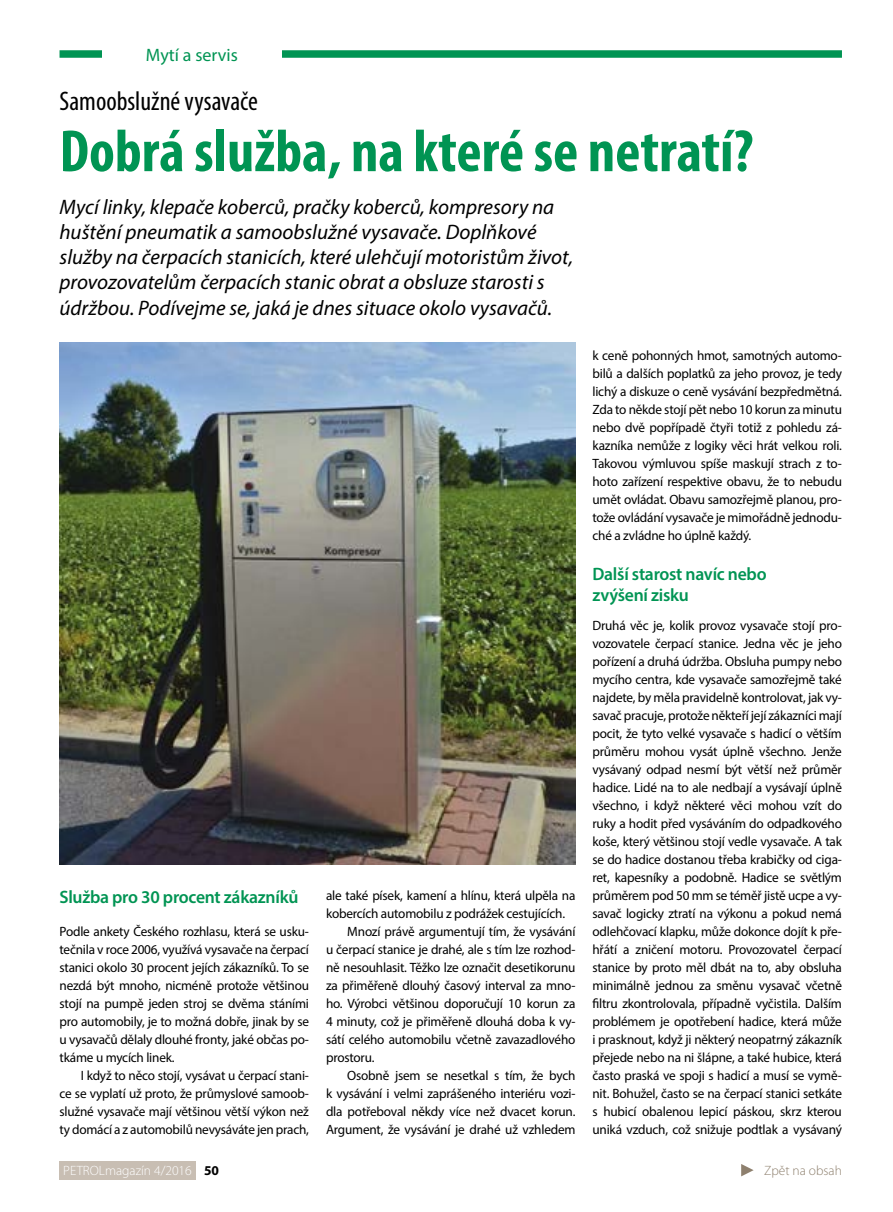
<style>
.page{position:relative;width:893px;height:1212px;background:#fff}
.page>*{position:absolute;margin:0;border:0;box-sizing:border-box;transform-origin:0 0}
.t1{font:700 condensed 60px "Myriad Pro";color:#009453}
.t2{font:condensed 27px "Myriad Pro";color:#000}
.t3{font:italic 21px/25.2px "Myriad Pro";color:#000}
.t4{font:600 18px/21.6px "Myriad Pro";letter-spacing:-.015em;color:#009453}
.t5{font:18px "Myriad Pro";color:#009453}
.t6{font:13.5px/18px "Myriad Pro";letter-spacing:-.015em;color:#000;text-align:justify}
.t7{font:300 13.5px "Myriad Pro";color:#fff}
.t8{font:300 13.5px "Myriad Pro";color:#8e806e}
.s1{font-weight:700;color:#000}
</style>
<div class="page">
<div style="left:60px;top:50px;width:782px;height:8px;background:#009453"></div>
<div style="left:60px;top:1161px;width:136px;height:18px;background:#c8beb3"></div>
<svg style="left:741px;top:1164px;width:13px;height:12px"></svg>
<div style="left:102px;top:40px;width:180px;height:28px;background:#fff"></div>
<img style="left:60px;top:342px;width:515px;height:522px">
<h3 class="t5" style="left:146px;top:44px;width:94px">Mytí a servis</h3>
<h2 class="t2" style="left:60px;top:85px;width:200px">Samoobslužné vysavače</h2>
<h1 class="t1" style="left:60px;top:114px;width:695px">Dobrá služba, na které se netratí?</h1>
<p class="t3" style="left:60px;top:194px;width:515px">Mycí linky, klepače koberců, pračky koberců, kompresory na huštění pneumatik a samoobslužné vysavače. Doplňkové služby na čerpacích stanicích, které ulehčují motoristům život, provozovatelům čerpacích stanic obrat a obsluze starosti s údržbou. Podívejme se, jaká je dnes situace okolo vysavačů.</p>
<h3 class="t4" style="left:60px;top:886px;width:240px">Služba pro 30 procent zákazníků</h3>
<p class="t6" style="left:60px;top:922px;width:251px">Podle ankety Českého rozhlasu, která se usku&shy;tečnila v roce 2006, využívá vysavače na čerpací stanici okolo 30 procent jejích zákazníků. To se nezdá být mnoho, nicméně protože většinou stojí na pumpě jeden stroj se dvěma stáními pro automobily, je to možná dobře, jinak by se u vysavačů dělaly dlouhé fronty, jaké občas po&shy;tkáme u mycích linek.</p>
<p class="t6" style="left:60px;top:1066px;width:251px;text-indent:21px">I když to něco stojí, vysávat u čerpací stani&shy;ce se vyplatí už proto, že průmyslové samoob&shy;služné vysavače mají většinou větší výkon než ty domácí a z automobilů nevysáváte jen prach,</p>
<p class="t6" style="left:326px;top:886px;width:251px">ale také písek, kamení a hlínu, která ulpěla na</p>
<p class="t6" style="left:326px;top:904px;width:241px">kobercích automobilu z podrážek cestujících.</p>
<p class="t6" style="left:347px;top:922px;width:230px">Mnozí právě argumentují tím, že vysávání</p>
<p class="t6" style="left:326px;top:940px;width:251px">u čerpací stanice je drahé, ale s tím lze rozhod-</p>
<p class="t6" style="left:326px;top:958px;width:251px">ně nesouhlasit. Těžko lze označit desetikorunu</p>
<p class="t6" style="left:326px;top:976px;width:251px">za přiměřeně dlouhý časový interval za mno-</p>
<p class="t6" style="left:326px;top:994px;width:251px">ho. Výrobci většinou doporučují 10 korun za</p>
<p class="t6" style="left:326px;top:1012px;width:251px">4 minuty, což je přiměřeně dlouhá doba k vy-</p>
<p class="t6" style="left:326px;top:1030px;width:251px">sátí celého automobilu včetně zavazadlového</p>
<p class="t6" style="left:326px;top:1048px;width:50px">prostoru.</p>
<p class="t6" style="left:347px;top:1066px;width:230px">Osobně jsem se nesetkal s tím, že bych</p>
<p class="t6" style="left:326px;top:1084px;width:251px">k vysávání i velmi zaprášeného interiéru vozi-</p>
<p class="t6" style="left:326px;top:1102px;width:251px">dla potřeboval někdy více než dvacet korun.</p>
<p class="t6" style="left:326px;top:1120px;width:251px">Argument, že vysávání je drahé už vzhledem</p>
<p class="t6" style="left:592px;top:346px;width:251px">k ceně pohonných hmot, samotných automo&shy;bilů a dalších poplatků za jeho provoz, je tedy lichý a diskuze o ceně vysávání bezpředmětná.<br>Zda to někde stojí pět nebo 10 korun za minutu nebo dvě popřípadě čtyři totiž z pohledu zá&shy;kazníka nemůže z logiky věci hrát velkou roli.<br>Takovou výmluvou spíše maskují strach z to&shy;hoto zařízení respektive obavu, že to nebudu umět ovládat. Obavu samozřejmě planou, pro&shy;tože ovládání vysavače je mimořádně jednodu&shy;ché a zvládne ho úplně každý.</p>
<h3 class="t4" style="left:592px;top:562px;width:176px">Další starost navíc nebo zvýšení zisku</h3>
<p class="t6" style="left:592px;top:616px;width:251px">Druhá věc je, kolik provoz vysavače stojí pro&shy;vozovatele čerpací stanice. Jedna věc je jeho pořízení a druhá údržba. Obsluha pumpy nebo mycího centra, kde vysavače samozřejmě také najdete, by měla pravidelně kontrolovat, jak vy&shy;savač pracuje, protože někteří její zákazníci mají pocit, že tyto velké vysavače s hadicí o větším průměru mohou vysát úplně všechno. Jenže vysávaný odpad nesmí být větší než průměr hadice. Lidé na to ale nedbají a vysávají úplně všechno, i když některé věci mohou vzít do ruky a hodit před vysáváním do odpadkového koše, který většinou stojí vedle vysavače. A tak se do hadice dostanou třeba krabičky od ciga&shy;ret, kapesníky a podobně. Hadice se světlým průměrem pod 50 mm se téměř jistě ucpe a vy&shy;savač logicky ztratí na výkonu a pokud nemá odlehčovací klapku, může dokonce dojít k pře&shy;hřátí a zničení motoru. Provozovatel čerpací stanice by proto měl dbát na to, aby obsluha minimálně jednou za směnu vysavač včetně filtru zkontrolovala, případně vyčistila. Dalším problémem je opotřebení hadice, která může i prasknout, když ji některý neopatrný zákazník přejede nebo na ni šlápne, a také hubice, která často praská ve spoji s hadicí a musí se vymě&shy;nit. Bohužel, často se na čerpací stanici setkáte s hubicí obalenou lepicí páskou, skrz kterou uniká vzduch, což snižuje podtlak a vysávaný</p>
<p class="t7" style="left:63px;top:1163px;width:157px">PETROLmagazín 4/2016 <span class="s1">50</span></p>
<p class="t8" style="left:764px;top:1163px;width:79px">Zpět na obsah</p>
</div>
